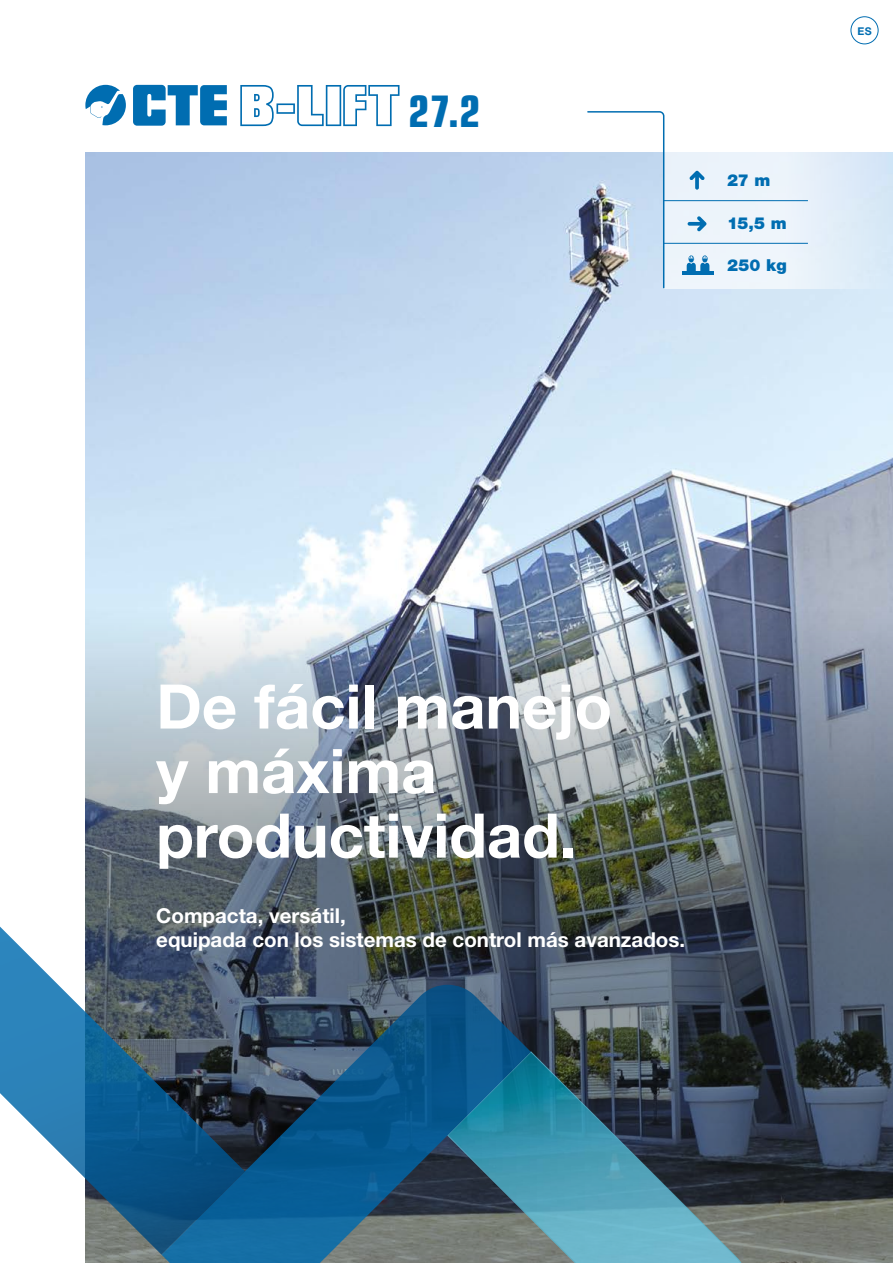
<style>
.page{position:relative;width:893px;height:1263px;background:#fff}
.page>*{position:absolute;margin:0;border:0;box-sizing:border-box;transform-origin:0 0}
.t1{font:700 61.5px/64.5px "Helvetica Neue";color:#fff}
.t2{font:700 condensed 43.5px "Eurostile LT Std";color:#006db1}
.t3{font:700 20.55px/24.6px "Helvetica Neue";color:#fff}
.t4{font:900 16.5px "Helvetica Neue";color:#006db1}
.t5{font:700 10.65px "Helvetica Neue";color:#006db1}
</style>
<div class="page">
<img style="left:85px;top:153px;width:808px;height:397px">
<div style="left:663px;top:153px;width:230px;height:136px;background:linear-gradient(to right,#f2f6fc,#dcebf8)"></div>
<img style="left:586px;top:111px;width:79px;height:178px">
<hr style="left:663px;top:200px;width:145px;height:1px;background:#006db1">
<hr style="left:663px;top:243px;width:145px;height:1px;background:#006db1">
<div style="left:850px;top:16px;width:29px;height:28px;border:1px solid #006db1;border-radius:50%"></div>
<svg style="left:689px;top:171px;width:15px;height:19px"></svg>
<svg style="left:688px;top:216px;width:18px;height:15px"></svg>
<svg style="left:687px;top:255px;width:22px;height:16px"></svg>
<hr style="left:682px;top:271px;width:31px;height:3px;background:#006db1">
<svg style="left:240px;top:85px;width:160px;height:41px"></svg>
<svg style="left:133px;top:85px;width:94px;height:41px"></svg>
<svg style="left:85px;top:85px;width:41px;height:40px"></svg>
<img style="left:85px;top:550px;width:808px;height:713px">
<svg style="left:531px;top:1051px;width:216px;height:212px"></svg>
<img style="left:0;top:925px;width:245px;height:330px">
<img style="left:162px;top:985px;width:369px;height:278px">
<h2 class="t2" style="left:408px;top:85px;width:74px">27.2</h2>
<p class="t4" style="left:727px;top:170px;width:45px">27 m</p>
<p class="t4" style="left:727px;top:214px;width:61px">15,5 m</p>
<p class="t4" style="left:727px;top:255px;width:61px">250 kg</p>
<p class="t5" style="left:857px;top:24px;width:16px">ES</p>
<h1 class="t1" style="left:156px;top:673px;width:457px">De fácil manejo y máxima productividad.</h1>
<p class="t3" style="left:156px;top:902px;width:530px">Compacta, versátil,<br>equipada con los sistemas de control más avanzados.</p>
</div>
